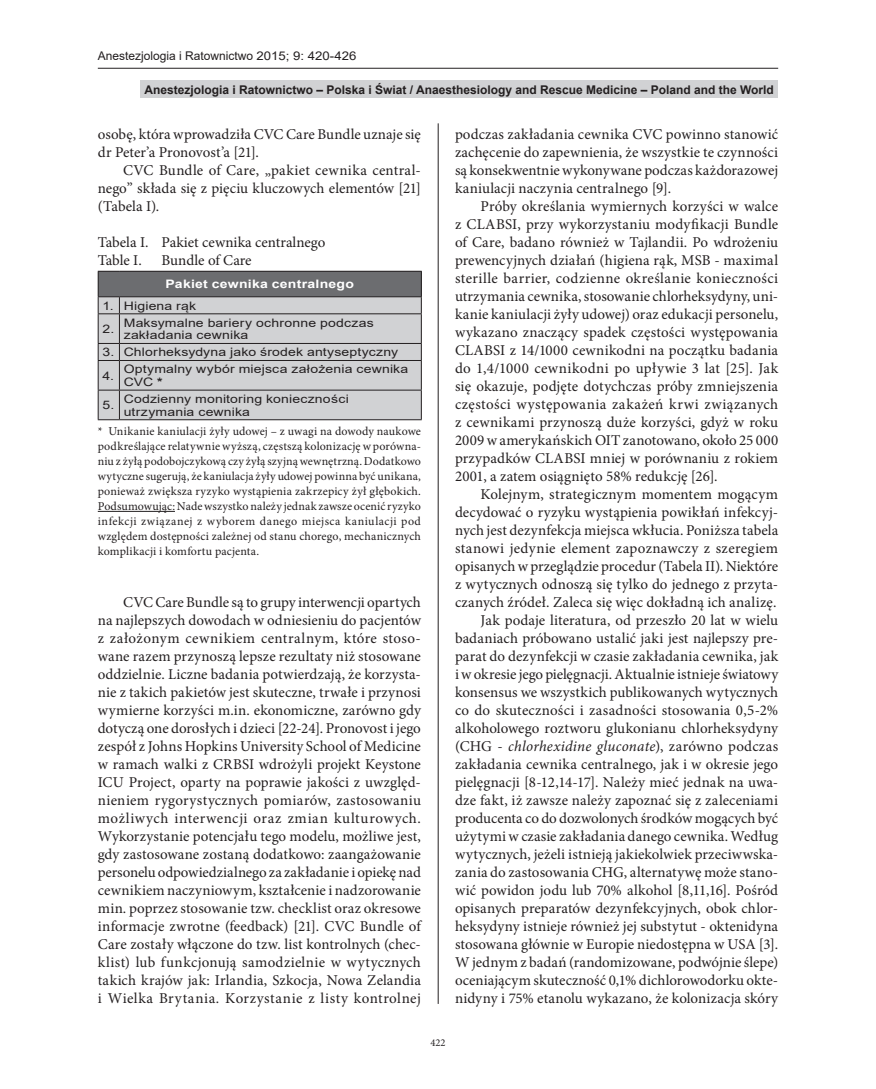
<style>
.page{position:relative;width:876px;height:1089px;background:#fff}
.page>*{position:absolute;margin:0;border:0;box-sizing:border-box;transform-origin:0 0}
.t1{font:15px/18px "Minion Pro";letter-spacing:.005em;color:#231f20;text-align:justify}
.t2{font:12px/15px "Minion Pro";letter-spacing:.01em;color:#231f20;text-align:justify}
.t3{font:700 12px "Arial";color:#231f20}
.t4{font:12px "Arial";color:#231f20}
.t5{font:11.7px/12.6px "Arial";letter-spacing:.01em;color:#231f20;scale:1.2 1}
.t6{font:700 11.7px "Arial";letter-spacing:.015em;color:#fff;scale:1.2 1}
.t7{font:10.5px "Minion Pro";color:#231f20}
.s1{font-style:italic}
.s2{font-weight:700}
</style>
<div class="page">
<hr style="left:438px;top:123px;width:1px;height:880px;background:#231f20">
<hr style="left:98px;top:68px;width:680px;height:1px;background:#231f20">
<div style="left:140px;top:81px;width:638px;height:17px;background:#d1d2d4"></div>
<hr style="left:98px;top:511px;width:77px;height:1px;background:#231f20">
<div style="left:98px;top:271px;width:323px;height:26px;background:#6c6d70"></div>
<div style="left:120px;top:297px;width:301px;height:122px;background:#d1d2d4"></div>
<hr style="left:119px;top:313px;width:303px;height:1px;background:#231f20">
<hr style="left:119px;top:343px;width:303px;height:1px;background:#231f20">
<hr style="left:119px;top:360px;width:303px;height:1px;background:#231f20">
<hr style="left:119px;top:390px;width:303px;height:1px;background:#231f20">
<hr style="left:119px;top:419px;width:303px;height:1px;background:#231f20">
<hr style="left:119px;top:271px;width:303px;height:1px;background:#231f20">
<svg style="left:421px;top:272px;width:1px;height:147px"></svg>
<svg style="left:98px;top:271px;width:22px;height:149px"></svg>
<hr style="left:119px;top:296px;width:303px;height:1px;background:#231f20">
<p class="t4" style="left:98px;top:47px;width:260px">Anestezjologia i Ratownictwo 2015; 9: 420-426</p>
<p class="t3" style="left:144px;top:81px;width:631px">Anestezjologia i Ratownictwo – Polska i Świat / Anaesthesiology and Rescue Medicine – Poland and the World</p>
<p class="t1" style="left:98px;top:125px;width:325px">osobę, która wprowadziła CVC Care Bundle uznaje się dr Peter’a Pronovost’a [21].</p>
<p class="t1" style="left:98px;top:161px;width:325px;text-indent:25px">CVC Bundle of Care, „pakiet cewnika central&shy;nego” składa się z pięciu kluczowych elementów [21] (Tabela I).</p>
<p class="t1" style="left:98px;top:233px;width:229px">Tabela I. Pakiet cewnika centralnego<br>Table I.</p>
<p class="t1" style="left:455px;top:125px;width:325px">podczas zakładania cewnika CVC powinno stanowić zachęcenie do zapewnienia, że wszystkie te czynności są konsekwentnie wykonywane podczas każdorazowej kaniulacji naczynia centralnego [9].</p>
<p class="t1" style="left:455px;top:197px;width:325px;text-indent:26px">Próby określania wymiernych korzyści w walce z CLABSI, przy wykorzystaniu modyfikacji Bundle of Care, badano również w Tajlandii. Po wdrożeniu prewencyjnych działań (higiena rąk, MSB - maximal sterille barrier, codzienne określanie konieczności utrzymania cewnika, stosowanie chlorheksydyny, uni&shy;kanie kaniulacji żyły udowej) oraz edukacji personelu, wykazano znaczący spadek częstości występowania CLABSI z 14/1000 cewnikodni na początku badania do 1,4/1000 cewnikodni po upływie 3 lat [25]. Jak się okazuje, podjęte dotychczas próby zmniejszenia częstości występowania zakażeń krwi związanych z cewnikami przynoszą duże korzyści, gdyż w roku 2009 w amerykańskich OIT zanotowano, około 25 000 przypadków CLABSI mniej w porównaniu z rokiem 2001, a zatem osiągnięto 58% redukcję [26].</p>
<p class="t1" style="left:455px;top:485px;width:325px;text-align:right">Kolejnym, strategicznym momentem mogącym decydować o ryzyku wystąpienia powikłań infekcyj&shy;nych jest dezynfekcja miejsca wkłucia. Poniższa tabela stanowi jedynie element zapoznawczy z szeregiem opisanych w przeglądzie procedur (Tabela II). Niektóre z wytycznych odnoszą się tylko do jednego z przyta&shy;czanych źródeł. Zaleca się więc dokładną ich analizę.<br>Jak podaje literatura, od przeszło 20 lat w wielu badaniach próbowano ustalić jaki jest najlepszy pre&shy;parat do dezynfekcji w czasie zakładania cewnika, jak iw okresie jego pielęgnacji. Aktualnie istnieje światowy konsensus we wszystkich publikowanych wytycznych co do skuteczności i zasadności stosowania 0,5-2% alkoholowego roztworu glukonianu chlorheksydyny (CHG - <span class="s1">chlorhexidine gluconate</span>), zarówno podczas zakładania cewnika centralnego, jak i w okresie jego pielęgnacji [8-12,14-17]. Należy mieć jednak na uwa&shy;dze fakt, iż zawsze należy zapoznać się z zaleceniami producenta co do dozwolonych środków mogących być użytymi wczasie zakładania danego cewnika. Według wytycznych, jeżeli istnieją jakiekolwiek przeciwwska&shy;zania do zastosowania CHG, alternatywę może stano&shy;wić powidon jodu lub 70% alkohol [8,11,16]. Pośród opisanych preparatów dezynfekcyjnych, obok chlor&shy;heksydyny istnieje również jej substytut - oktenidyna stosowana głównie w Europie niedostępna w USA [3].<br>W jednym z badań (randomizowane, podwójnie ślepe) oceniającym skuteczność 0,1% dichlorowodorku okte&shy;nidyny i 75% etanolu wykazano, że kolonizacja skóry</p>
<p class="t1" style="left:162px;top:251px;width:92px">Bundle of Care</p>
<p class="t6" style="left:165px;top:276px;width:159px">Pakiet cewnika centralnego</p>
<p class="t5" style="left:102px;top:294px;width:80px;line-height:23.2px">1. Higiena rąk<br>2.</p>
<p class="t5" style="left:124px;top:316px;width:210px">Maksymalne bariery ochronne podczas zakładania cewnika</p>
<p class="t5" style="left:102px;top:340px;width:248px;line-height:23.2px">3. Chlorheksydyna jako środek antyseptyczny<br>4.</p>
<p class="t5" style="left:124px;top:363px;width:239px">Optymalny wybór miejsca założenia cewnika<br>CVC <span class="s2">*</span></p>
<p class="t5" style="left:102px;top:399px;width:11px">5.</p>
<p class="t5" style="left:124px;top:392px;width:189px">Codzienny monitoring konieczności utrzymania cewnika</p>
<p class="t2" style="left:98px;top:424px;width:325px">* Unikanie kaniulacji żyły udowej – z uwagi na dowody naukowe podkreślające relatywnie wyższą, częstszą kolonizację w porówna&shy;niu z żyłą podobojczykową czy żyłą szyjną wewnętrzną. Dodatkowo wytyczne sugerują, że kaniulacja żyły udowej powinna być unikana, ponieważ zwiększa ryzyko wystąpienia zakrzepicy żył głębokich.<br>Podsumowując: Nade wszystko należy jednak zawsze ocenić ryzyko infekcji związanej z wyborem danego miejsca kaniulacji pod względem dostępności zależnej od stanu chorego, mechanicznych komplikacji i komfortu pacjenta.</p>
<p class="t1" style="left:98px;top:593px;width:325px;text-indent:26px">CVC Care Bundle są to grupy interwencji opartych na najlepszych dowodach w odniesieniu do pacjentów z założonym cewnikiem centralnym, które stoso&shy;wane razem przynoszą lepsze rezultaty niż stosowane oddzielnie. Liczne badania potwierdzają, że korzysta&shy;nie z takich pakietów jest skuteczne, trwałe i przynosi wymierne korzyści m.in. ekonomiczne, zarówno gdy dotyczą one dorosłych i dzieci [22-24]. Pronovost i jego zespół z Johns Hopkins University School of Medicine w ramach walki z CRBSI wdrożyli projekt Keystone ICU Project, oparty na poprawie jakości z uwzględ&shy;nieniem rygorystycznych pomiarów, zastosowaniu możliwych interwencji oraz zmian kulturowych.<br>Wykorzystanie potencjału tego modelu, możliwe jest, gdy zastosowane zostaną dodatkowo: zaangażowanie personelu odpowiedzialnego za zakładanie i opiekę nad cewnikiem naczyniowym, kształcenie i nadzorowanie min. poprzez stosowanie tzw. checklist oraz okresowe informacje zwrotne (feedback) [21]. CVC Bundle of Care zostały włączone do tzw. list kontrolnych (chec&shy;klist) lub funkcjonują samodzielnie w wytycznych takich krajów jak: Irlandia, Szkocja, Nowa Zelandia i Wielka Brytania. Korzystanie z listy kontrolnej</p>
<p class="t7" style="left:430px;top:1035px;width:17px">422</p>
</div>
